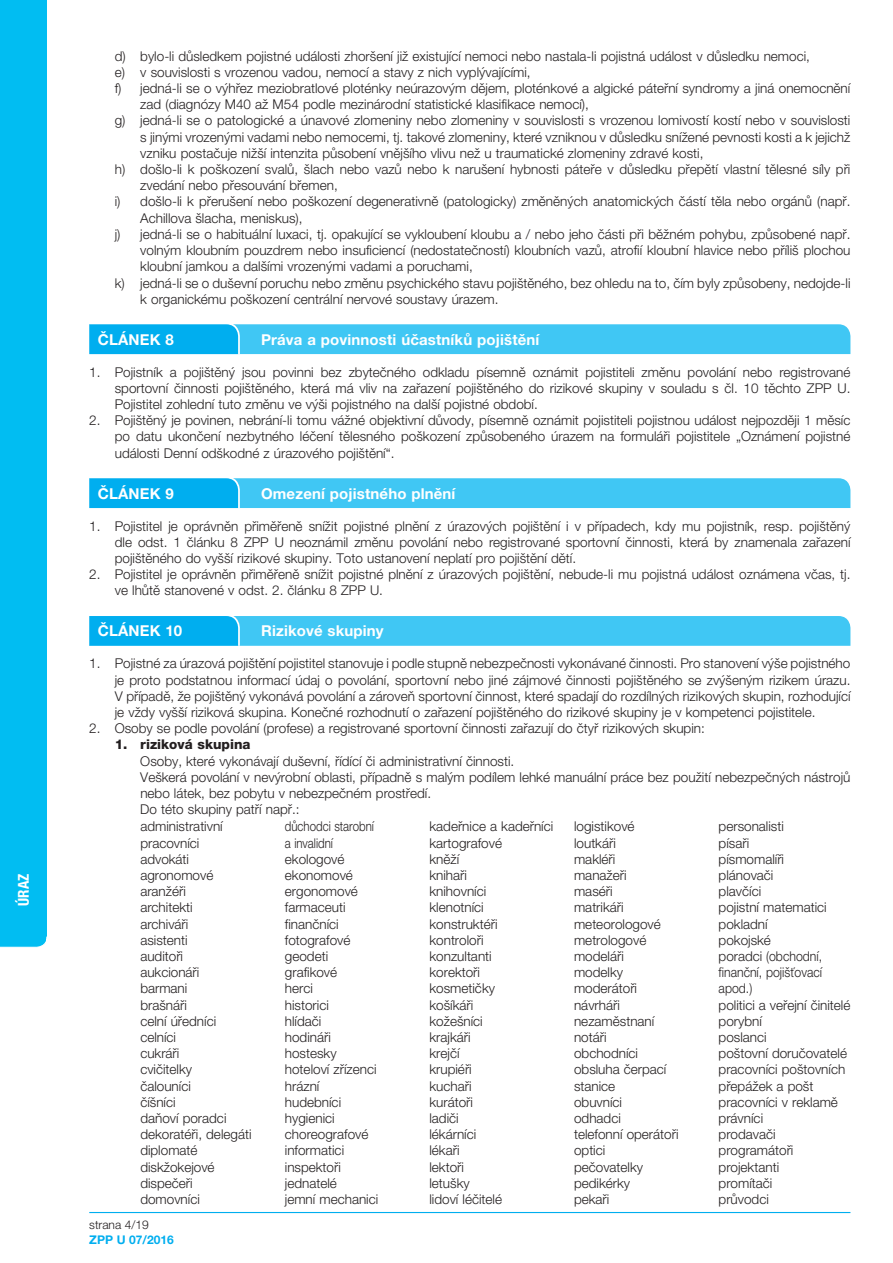
<style>
.page{position:relative;width:893px;height:1263px;background:#fff}
.page>*{position:absolute;margin:0;border:0;box-sizing:border-box;transform-origin:0 0}
.t1{font:700 15px "Helvetica Neue LT Pro";letter-spacing:.01em;color:#fff}
.t2{font:700 condensed 15px "Helvetica Neue LT Pro";color:#fff}
.t3{font:300 13.5px/16.2px "Helvetica Neue LT Pro";color:#231f20}
.t4{font:300 13.5px/16.2px "Helvetica Neue LT Pro";color:#231f20;scale:.85 1}
.t5{font:800 13.5px "Helvetica Neue LT Pro";color:#231f20}
.t6{font:700 12px "Helvetica Neue LT Pro";color:#00aeef}
.t7{font:300 12px "Helvetica Neue LT Pro";color:#231f20}
</style>
<div class="page">
<div style="left:0;top:0;width:47px;height:960px;background:#01bdf2"></div>
<hr style="left:89px;top:1212px;width:761px;height:1px;background:#00aeef">
<svg style="left:89px;top:324px;width:761px;height:30px;background:#36c2f3"></svg>
<svg style="left:89px;top:478px;width:761px;height:30px;background:#36c2f3"></svg>
<svg style="left:89px;top:616px;width:761px;height:30px;background:#35c2f3"></svg>
<svg style="left:0;top:936px;width:47px;height:24px"></svg>
<p class="t2" style="left:15px;top:906px;width:33px;rotate:-90deg">ÚRAZ</p>
<p class="t3" style="left:115px;top:47px;width:697px">d) bylo-li důsledkem pojistné události zhoršení již existující nemoci nebo nastala-li pojistná událost v důsledku nemoci,</p>
<p class="t3" style="left:115px;top:64px;width:417px">e) v souvislosti s vrozenou vadou, nemocí a stavy z nich vyplývajícími,</p>
<p class="t3" style="left:115px;top:80px;width:737px">f) jedná-li se o výhřez meziobratlové ploténky neúrazovým dějem, ploténkové a algické páteřní syndromy a jiná onemocnění</p>
<p class="t3" style="left:140px;top:96px;width:450px">zad (diagnózy M40 až M54 podle mezinárodní statistické klasifikace nemocí),</p>
<p class="t3" style="left:115px;top:112px;width:737px">g) jedná-li se o patologické a únavové zlomeniny nebo zlomeniny v souvislosti s vrozenou lomivostí kostí nebo v souvislosti</p>
<p class="t3" style="left:140px;top:128px;width:712px">s jinými vrozenými vadami nebo nemocemi, tj. takové zlomeniny, které vzniknou v důsledku snížené pevnosti kosti a k jejichž</p>
<p class="t3" style="left:140px;top:145px;width:565px">vzniku postačuje nižší intenzita působení vnějšího vlivu než u traumatické zlomeniny zdravé kosti,</p>
<p class="t3" style="left:115px;top:161px;width:737px">h) došlo-li k poškození svalů, šlach nebo vazů nebo k narušení hybnosti páteře v důsledku přepětí vlastní tělesné síly při</p>
<p class="t3" style="left:140px;top:177px;width:199px">zvedání nebo přesouvání břemen,</p>
<p class="t3" style="left:115px;top:193px;width:737px">i) došlo-li k přerušení nebo poškození degenerativně (patologicky) změněných anatomických částí těla nebo orgánů (např.</p>
<p class="t3" style="left:140px;top:209px;width:164px">Achillova šlacha, meniskus),</p>
<p class="t3" style="left:115px;top:226px;width:737px">j) jedná-li se o habituální luxaci, tj. opakující se vykloubení kloubu a / nebo jeho části při běžném pohybu, způsobené např.</p>
<p class="t3" style="left:140px;top:242px;width:712px">volným kloubním pouzdrem nebo insuficiencí (nedostatečností) kloubních vazů, atrofií kloubní hlavice nebo příliš plochou</p>
<p class="t3" style="left:140px;top:258px;width:334px">kloubní jamkou a dalšími vrozenými vadami a poruchami,</p>
<p class="t3" style="left:115px;top:274px;width:737px">k) jedná-li se o duševní poruchu nebo změnu psychického stavu pojištěného, bez ohledu na to, čím byly způsobeny, nedojde-li</p>
<p class="t3" style="left:140px;top:290px;width:360px">k organickému poškození centrální nervové soustavy úrazem.</p>
<p class="t1" style="left:98px;top:330px;width:77px">ČLÁNEK 8</p>
<p class="t1" style="left:261px;top:330px;width:280px">Práva a povinnosti účastníků pojištění</p>
<p class="t3" style="left:115px;top:363px;width:737px;text-align:justify;text-indent:-26px">1. Pojistník a pojištěný jsou povinni bez zbytečného odkladu písemně oznámit pojistiteli změnu povolání nebo registrované sportovní činnosti pojištěného, která má vliv na zařazení pojištěného do rizikové skupiny v souladu s čl. 10 těchto ZPP U.<br>Pojistitel zohlední tuto změnu ve výši pojistného na další pojistné období.</p>
<p class="t3" style="left:115px;top:412px;width:737px;text-align:justify;text-indent:-26px">2. Pojištěný je povinen, nebrání-li tomu vážné objektivní důvody, písemně oznámit pojistiteli pojistnou událost nejpozději 1 měsíc po datu ukončení nezbytného léčení tělesného poškození způsobeného úrazem na formuláři pojistitele „Oznámení pojistné události Denní odškodné z úrazového pojištění“.</p>
<p class="t1" style="left:98px;top:484px;width:77px">ČLÁNEK 9</p>
<p class="t1" style="left:261px;top:484px;width:196px">Omezení pojistného plnění</p>
<p class="t3" style="left:115px;top:517px;width:737px;text-align:justify;text-indent:-26px">1. Pojistitel je oprávněn přiměřeně snížit pojistné plnění z úrazových pojištění i v případech, kdy mu pojistník, resp. pojištěný dle odst. 1 článku 8 ZPP U neoznámil změnu povolání nebo registrované sportovní činnosti, která by znamenala zařazení pojištěného do vyšší rizikové skupiny. Toto ustanovení neplatí pro pojištění dětí.</p>
<p class="t3" style="left:115px;top:566px;width:737px;text-indent:-26px">2. Pojistitel je oprávněn přiměřeně snížit pojistné plnění z úrazových pojištění, nebude-li mu pojistná událost oznámena včas, tj. ve lhůtě stanovené v odst. 2. článku 8 ZPP U.</p>
<p class="t1" style="left:98px;top:621px;width:86px">ČLÁNEK 10</p>
<p class="t1" style="left:261px;top:621px;width:124px">Rizikové skupiny</p>
<p class="t3" style="left:115px;top:655px;width:737px;text-align:justify;text-indent:-26px">1. Pojistné za úrazová pojištění pojistitel stanovuje i podle stupně nebezpečnosti vykonávané činnosti. Pro stanovení výše pojistného je proto podstatnou informací údaj o povolání, sportovní nebo jiné zájmové činnosti pojištěného se zvýšeným rizikem úrazu.<br>V případě, že pojištěný vykonává povolání a zároveň sportovní činnost, které spadají do rozdílných rizikových skupin, rozhodující je vždy vyšší riziková skupina. Konečné rozhodnutí o zařazení pojištěného do rizikové skupiny je v kompetenci pojistitele.</p>
<p class="t3" style="left:89px;top:720px;width:617px">2. Osoby se podle povolání (profese) a registrované sportovní činnosti zařazují do čtyř rizikových skupin:</p>
<p class="t5" style="left:115px;top:736px;width:137px">1. riziková skupina</p>
<p class="t3" style="left:140px;top:752px;width:712px">Osoby, které vykonávají duševní, řídící či administrativní činnosti.<br>Veškerá povolání v nevýrobní oblasti, případně s malým podílem lehké manuální práce bez použití nebezpečných nástrojů nebo látek, bez pobytu v nebezpečném prostředí.<br>Do této skupiny patří např.:<br>administrativní<br>pracovníci<br>advokáti<br>agronomové<br>aranžéři<br>architekti<br>archiváři<br>asistenti<br>auditoři<br>aukcionáři<br>barmani<br>brašnáři<br>celní úředníci<br>celníci<br>cukráři<br>cvičitelky<br>čalouníci<br>číšníci<br>daňoví poradci<br>dekoratéři, delegáti<br>diplomaté<br>diskžokejové<br>dispečeři<br>domovníci</p>
<p class="t4" style="left:285px;top:818px;width:111px">důchodci starobní a invalidní ekologové ekonomové ergonomové farmaceuti finančníci fotografové geodeti grafikové<br>herci<br>historici<br>hlídači<br>hodináři hostesky hoteloví zřízenci hrázní hudebníci hygienici choreografové informatici inspektoři jednatelé<br>jemní mechanici</p>
<p class="t3" style="left:429px;top:818px;width:125px">kadeřnice a kadeřníci kartografové<br>kněží<br>knihaři<br>knihovníci<br>klenotníci konstruktéři kontroloři<br>konzultanti<br>korektoři<br>kosmetičky<br>košíkáři<br>kožešníci<br>krajkáři<br>krejčí<br>krupiéři<br>kuchaři<br>kurátoři<br>ladiči<br>lékárníci<br>lékaři<br>lektoři<br>letušky<br>lidoví léčitelé</p>
<p class="t3" style="left:574px;top:818px;width:106px">logistikové loutkáři<br>makléři<br>manažeři<br>maséři<br>matrikáři meteorologové metrologové modeláři<br>modelky moderátoři návrháři nezaměstnaní notáři<br>obchodníci obsluha čerpací stanice<br>obuvníci<br>odhadci<br>telefonní operátoři optici<br>pečovatelky pedikérky<br>pekaři</p>
<p class="t3" style="left:719px;top:818px;width:133px">personalisti<br>písaři<br>písmomalíři<br>plánovači<br>plavčíci<br>pojistní matematici pokladní<br>pokojské<br>poradci (obchodní, finanční, pojišťovací apod.)<br>politici a veřejní činitelé porybní<br>poslanci<br>poštovní doručovatelé pracovníci poštovních přepážek a pošt pracovníci v reklamě právníci<br>prodavači programátoři projektanti<br>promítači<br>průvodci</p>
<p class="t7" style="left:89px;top:1218px;width:61px">strana 4/19</p>
<p class="t6" style="left:89px;top:1232px;width:86px">ZPP U 07/2016</p>
</div>
